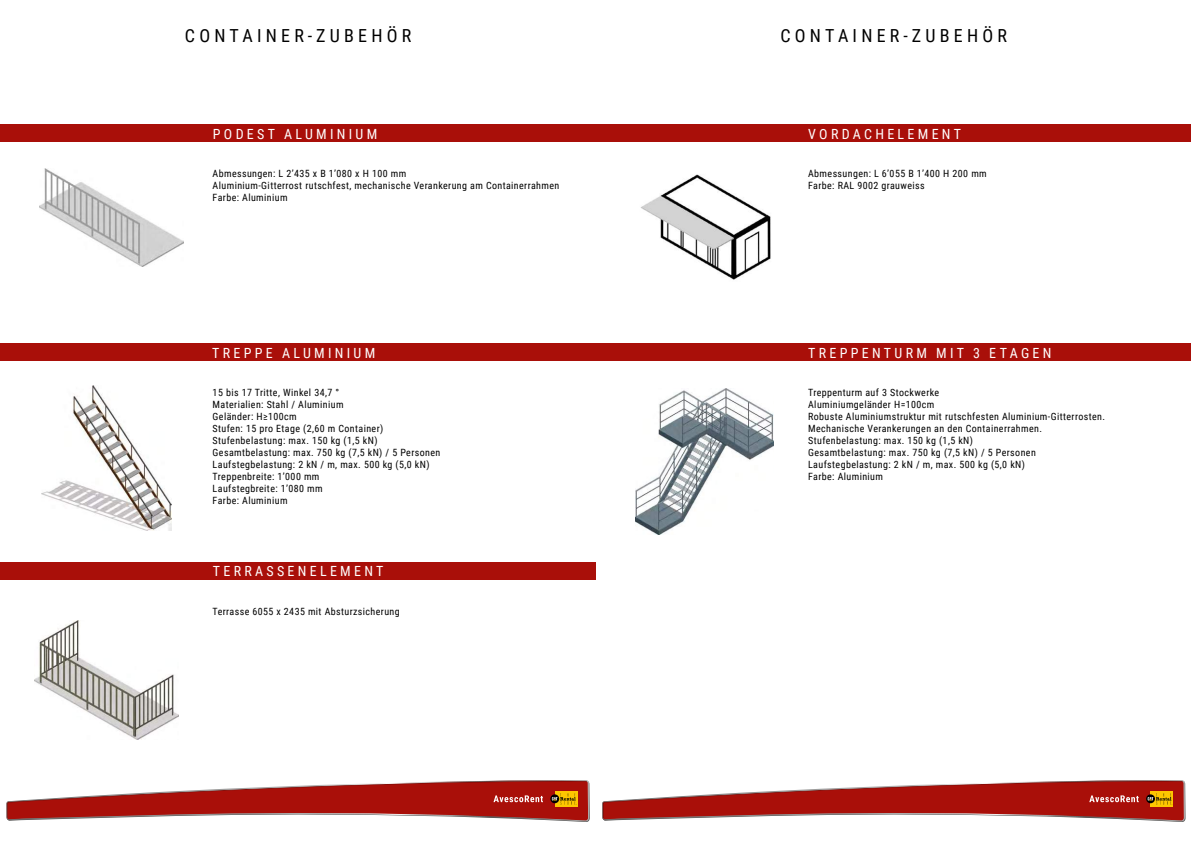
<style>
.page{position:relative;width:1191px;height:842px;background:#fff}
.page>*{position:absolute;margin:0;border:0;box-sizing:border-box;transform-origin:0 0}
.t1{font:18px "Roboto Condensed";letter-spacing:.235em;color:#000}
.t2{font:14px "Roboto Condensed";letter-spacing:.235em;color:#fff}
.t3{font:10px/12px "Roboto Condensed";letter-spacing:.04em;color:#000}
</style>
<div class="page">
<div style="left:0;top:125px;width:1191px;height:17px;background:#a90f09"></div>
<div style="left:0;top:343px;width:1191px;height:18px;background:#a90f09"></div>
<div style="left:0;top:562px;width:595px;height:17px;background:#a90f09"></div>
<img style="left:40px;top:169px;width:143px;height:97px">
<img style="left:641px;top:174px;width:130px;height:106px">
<svg style="left:602px;top:780px;width:583px;height:42px"></svg>
<svg style="left:6px;top:780px;width:584px;height:42px"></svg>
<img style="left:35px;top:620px;width:143px;height:120px">
<img style="left:635px;top:388px;width:139px;height:146px">
<img style="left:41px;top:385px;width:130px;height:145px">
<h1 class="t1" style="left:185px;top:23px;width:228px">CONTAINER-ZUBEHÖR</h1>
<h1 class="t1" style="left:780px;top:23px;width:228px">CONTAINER-ZUBEHÖR</h1>
<h2 class="t2" style="left:213px;top:124px;width:166px">PODEST ALUMINIUM</h2>
<h2 class="t2" style="left:808px;top:124px;width:154px">VORDACHELEMENT</h2>
<p class="t3" style="left:213px;top:167px;width:348px">Abmessungen: L 2’435 x B 1’080 x H 100 mm<br>Aluminium-Gitterrost rutschfest, mechanische Verankerung am Containerrahmen<br>Farbe: Aluminium</p>
<p class="t3" style="left:808px;top:167px;width:180px">Abmessungen: L 6’055 B 1’400 H 200 mm<br>Farbe: RAL 9002 grauweiss</p>
<h2 class="t2" style="left:212px;top:343px;width:165px">TREPPE ALUMINIUM</h2>
<h2 class="t2" style="left:808px;top:343px;width:245px">TREPPENTURM MIT 3 ETAGEN</h2>
<p class="t3" style="left:213px;top:386px;width:229px">15 bis 17 Tritte, Winkel 34,7 °<br>Materialien: Stahl / Aluminium<br>Geländer: H≥100cm<br>Stufen: 15 pro Etage (2,60 m Container)<br>Stufenbelastung: max. 150 kg (1,5 kN)<br>Gesamtbelastung: max. 750 kg (7,5 kN) / 5 Personen<br>Laufstegbelastung: 2 kN / m, max. 500 kg (5,0 kN)<br>Treppenbreite: 1’000 mm<br>Laufstegbreite: 1’080 mm<br>Farbe: Aluminium</p>
<p class="t3" style="left:808px;top:386px;width:298px">Treppenturm auf 3 Stockwerke<br>Aluminiumgeländer H=100cm<br>Robuste Aluminiumstruktur mit rutschfesten Aluminium-Gitterrosten.<br>Mechanische Verankerungen an den Containerrahmen.<br>Stufenbelastung: max. 150 kg (1,5 kN)<br>Gesamtbelastung: max. 750 kg (7,5 kN) / 5 Personen Laufstegbelastung: 2 kN / m, max. 500 kg (5,0 kN)<br>Farbe: Aluminium</p>
<h2 class="t2" style="left:213px;top:561px;width:172px">TERRASSENELEMENT</h2>
<p class="t3" style="left:213px;top:605px;width:189px">Terrasse 6055 x 2435 mit Absturzsicherung</p>
</div>
